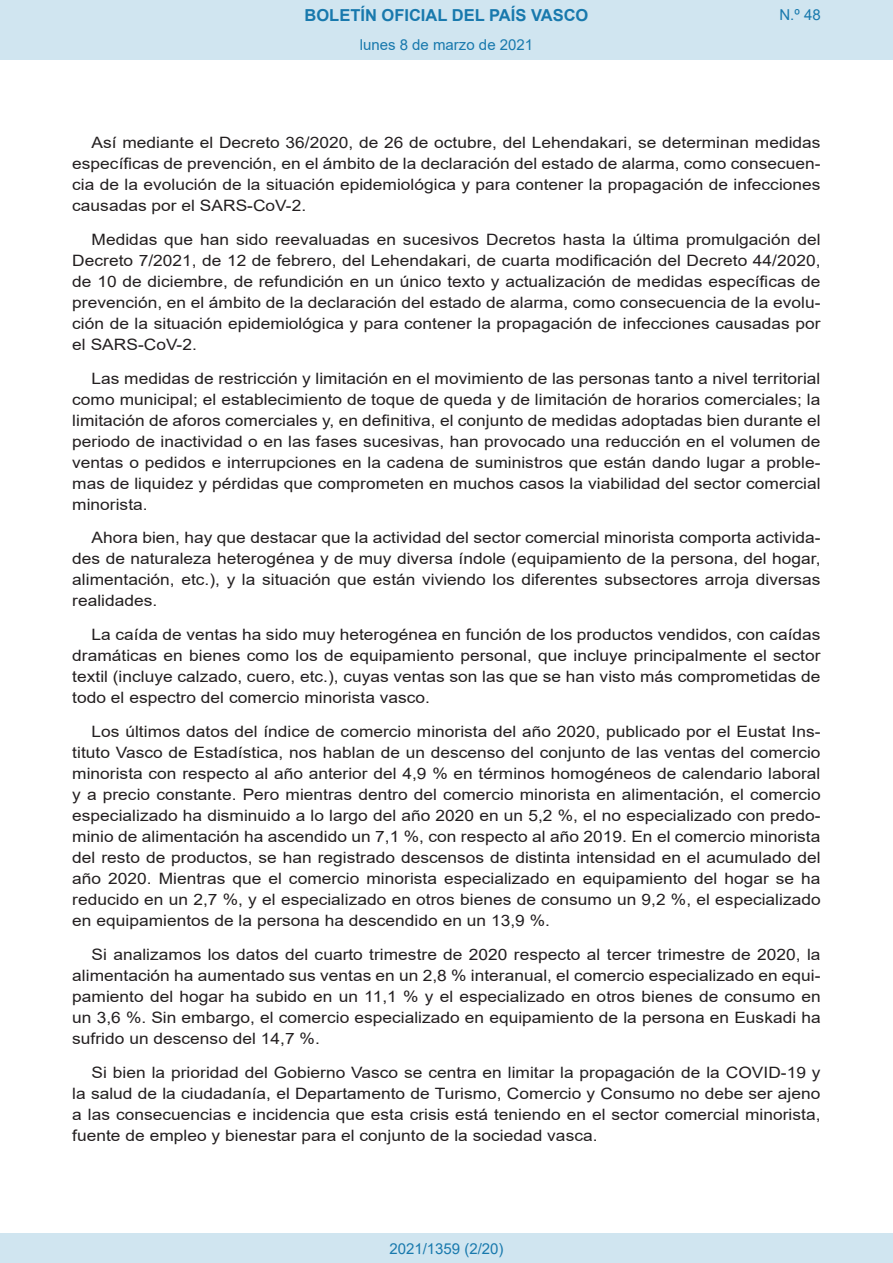
<style>
.page{position:relative;width:893px;height:1263px;background:#fff}
.page>*{position:absolute;margin:0;border:0;box-sizing:border-box;transform-origin:0 0}
.t1{font:700 16.5px "Arial";color:#1879ad}
.BOPVDetalle{font:15.6px/21px "Arial";color:#231f20;text-align:justify;scale:1.11 1}
.Paginacion_Centro{font:15px "Arial";color:#1879ad}
</style>
<div class="page">
<div style="left:0;top:0;width:893px;height:60px;background:#d0e5f0"></div>
<div style="left:0;top:1233px;width:893px;height:30px;background:#d0e5f0"></div>
<p class="t1" style="left:305px;top:3px;width:285px">BOLETÍN OFICIAL DEL PAÍS VASCO</p>
<p class="Paginacion_Centro" style="left:360px;top:35px;width:175px">lunes 8 de marzo de 2021</p>
<p class="Paginacion_Centro" style="left:779px;top:5px;width:43px">N.º 48</p>
<p class="BOPVDetalle" style="left:72px;top:132px;width:676px;text-indent:19px">Así mediante el Decreto 36/2020, de 26 de octubre, del Lehendakari, se determinan medidas específicas de prevención, en el ámbito de la declaración del estado de alarma, como consecuen&shy;cia de la evolución de la situación epidemiológica y para contener la propagación de infecciones causadas por el SARS-CoV-2.</p>
<p class="BOPVDetalle" style="left:72px;top:229px;width:676px;text-indent:19px">Medidas que han sido reevaluadas en sucesivos Decretos hasta la última promulgación del Decreto 7/2021, de 12 de febrero, del Lehendakari, de cuarta modificación del Decreto 44/2020, de 10 de diciembre, de refundición en un único texto y actualización de medidas específicas de prevención, en el ámbito de la declaración del estado de alarma, como consecuencia de la evolu&shy;ción de la situación epidemiológica y para contener la propagación de infecciones causadas por el SARS-CoV-2.</p>
<p class="BOPVDetalle" style="left:72px;top:368px;width:676px;text-indent:19px">Las medidas de restricción y limitación en el movimiento de las personas tanto a nivel territorial como municipal; el establecimiento de toque de queda y de limitación de horarios comerciales; la limitación de aforos comerciales y, en definitiva, el conjunto de medidas adoptadas bien durante el periodo de inactividad o en las fases sucesivas, han provocado una reducción en el volumen de ventas o pedidos e interrupciones en la cadena de suministros que están dando lugar a proble&shy;mas de liquidez y pérdidas que comprometen en muchos casos la viabilidad del sector comercial minorista.</p>
<p class="BOPVDetalle" style="left:72px;top:527px;width:676px;text-indent:19px">Ahora bien, hay que destacar que la actividad del sector comercial minorista comporta activida&shy;des de naturaleza heterogénea y de muy diversa índole (equipamiento de la persona, del hogar, alimentación, etc.), y la situación que están viviendo los diferentes subsectores arroja diversas realidades.</p>
<p class="BOPVDetalle" style="left:72px;top:624px;width:676px;text-indent:19px">La caída de ventas ha sido muy heterogénea en función de los productos vendidos, con caídas dramáticas en bienes como los de equipamiento personal, que incluye principalmente el sector textil (incluye calzado, cuero, etc.), cuyas ventas son las que se han visto más comprometidas de todo el espectro del comercio minorista vasco.</p>
<p class="BOPVDetalle" style="left:72px;top:721px;width:676px;text-indent:19px">Los últimos datos del índice de comercio minorista del año 2020, publicado por el Eustat Ins&shy;tituto Vasco de Estadística, nos hablan de un descenso del conjunto de las ventas del comercio minorista con respecto al año anterior del 4,9 % en términos homogéneos de calendario laboral y a precio constante. Pero mientras dentro del comercio minorista en alimentación, el comercio especializado ha disminuido a lo largo del año 2020 en un 5,2 %, el no especializado con predo&shy;minio de alimentación ha ascendido un 7,1 %, con respecto al año 2019. En el comercio minorista del resto de productos, se han registrado descensos de distinta intensidad en el acumulado del año 2020. Mientras que el comercio minorista especializado en equipamiento del hogar se ha reducido en un 2,7 %, y el especializado en otros bienes de consumo un 9,2 %, el especializado en equipamientos de la persona ha descendido en un 13,9 %.</p>
<p class="BOPVDetalle" style="left:72px;top:944px;width:676px;text-indent:19px">Si analizamos los datos del cuarto trimestre de 2020 respecto al tercer trimestre de 2020, la alimentación ha aumentado sus ventas en un 2,8 % interanual, el comercio especializado en equi&shy;pamiento del hogar ha subido en un 11,1 % y el especializado en otros bienes de consumo en un 3,6 %. Sin embargo, el comercio especializado en equipamiento de la persona en Euskadi ha sufrido un descenso del 14,7 %.</p>
<p class="BOPVDetalle" style="left:72px;top:1061px;width:676px;text-indent:19px">Si bien la prioridad del Gobierno Vasco se centra en limitar la propagación de la COVID-19 y la salud de la ciudadanía, el Departamento de Turismo, Comercio y Consumo no debe ser ajeno a las consecuencias e incidencia que esta crisis está teniendo en el sector comercial minorista, fuente de empleo y bienestar para el conjunto de la sociedad vasca.</p>
<p class="Paginacion_Centro" style="left:389px;top:1238px;width:116px">2021/1359 (2/20)</p>
</div>
